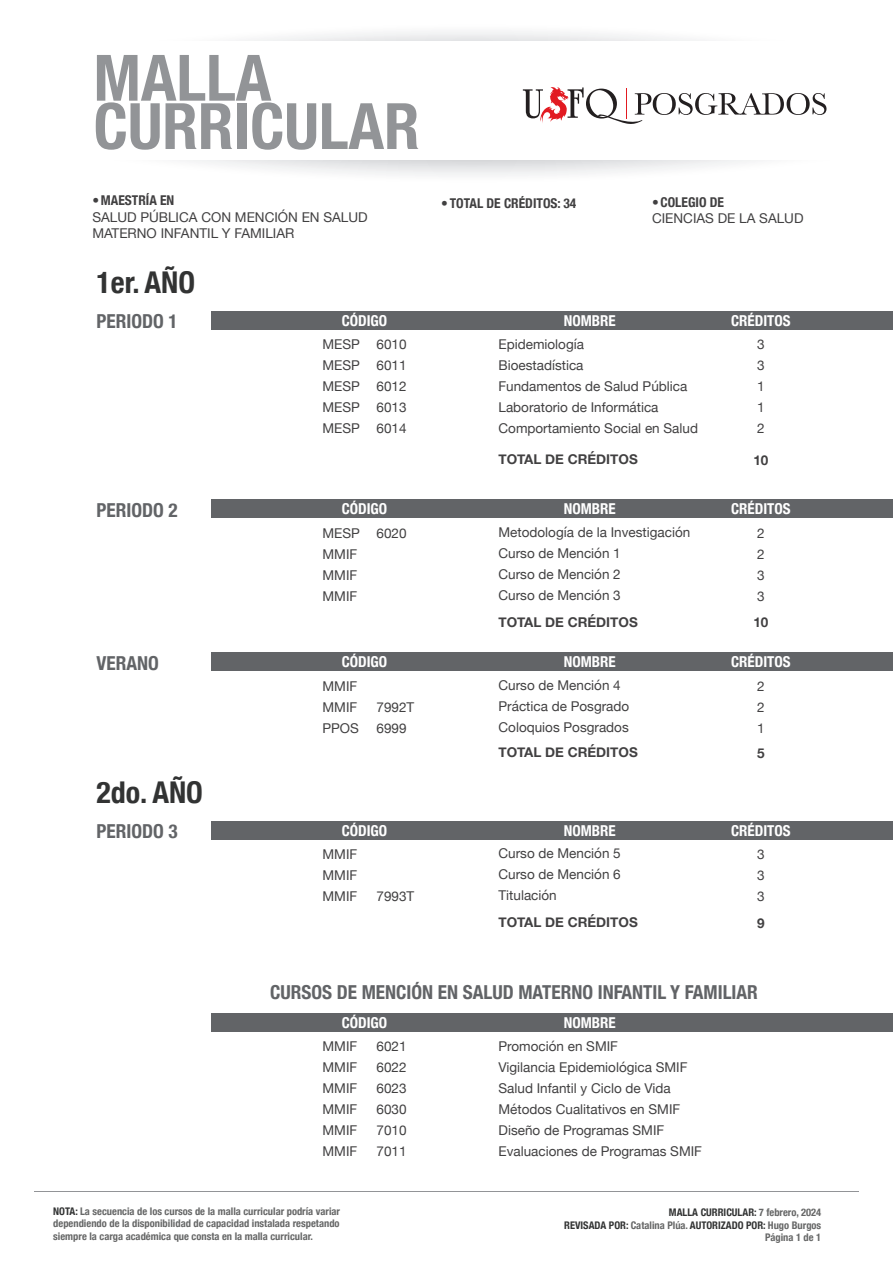
<style>
.page{position:relative;width:893px;height:1263px;background:#fff}
.page>*{position:absolute;margin:0;border:0;box-sizing:border-box;transform-origin:0 0}
.t1{font:700 condensed 64.05px/48.3px "Helvetica Neue";color:#929497}
.t2{font:700 condensed 30px "Helvetica Neue";color:#323333}
.t3{font:700 condensed 19.2px "Helvetica Neue";color:#626467}
.t4{font:700 condensed 15px "Helvetica Neue";color:#fff}
.t5{font:13.5px/21px "Helvetica Neue";color:#414041}
.t6{font:700 13.5px "Helvetica Neue";color:#414041}
.t7{font:700 condensed 13.5px "Helvetica Neue";color:#414041}
.t8{font:700 condensed 10.5px/12.6px "Helvetica Neue";color:#666767;text-align:right}
.s1{color:#323333}
</style>
<div class="page">
<svg style="left:186px;top:32px;width:572px;height:143px"></svg>
<div style="left:0;top:41px;width:893px;height:119px;background:#fff"></div>
<hr style="left:34px;top:1191px;width:825px;height:1px;background:#929497">
<svg style="left:523px;top:87px;width:303px;height:37px"></svg>
<div style="left:211px;top:311px;width:682px;height:19px;background:#626467"></div>
<div style="left:211px;top:821px;width:682px;height:19px;background:#626467"></div>
<div style="left:211px;top:499px;width:682px;height:19px;background:#626467"></div>
<div style="left:211px;top:652px;width:682px;height:19px;background:#626467"></div>
<div style="left:211px;top:1013px;width:682px;height:19px;background:#626467"></div>
<h1 class="t1" style="left:94px;top:53px;width:328px">MALLA<br>CURRICULAR</h1>
<p class="t7" style="left:92px;top:192px;width:83px">•MAESTRÍA EN</p>
<p class="t5" style="left:92px;top:208px;width:277px;line-height:16.2px">SALUD PÚBLICA CON MENCIÓN EN SALUD<br>MATERNO INFANTIL Y FAMILIAR</p>
<h2 class="t2" style="left:96px;top:264px;width:100px">1er. AÑO</h2>
<h3 class="t3" style="left:96px;top:310px;width:83px">PERIODO 1</h3>
<p class="t4" style="left:342px;top:311px;width:47px">CÓDIGO</p>
<p class="t7" style="left:441px;top:195px;width:137px">• TOTAL DE CRÉDITOS: 34</p>
<p class="t7" style="left:652px;top:194px;width:73px">•COLEGIO DE</p>
<p class="t5" style="left:652px;top:208px;width:153px">CIENCIAS DE LA SALUD</p>
<p class="t4" style="left:564px;top:311px;width:53px">NOMBRE</p>
<p class="t4" style="left:731px;top:311px;width:61px">CRÉDITOS</p>
<p class="t5" style="left:322px;top:334px;width:86px;text-align:justify">MESP 6010<br>MESP 6011<br>MESP 6012<br>MESP 6013<br>MESP 6014</p>
<p class="t5" style="left:498px;top:333px;width:201px">Epidemiología<br>Bioestadística<br>Fundamentos de Salud Pública<br>Laboratorio de Informática<br>Comportamiento Social en Salud</p>
<p class="t5" style="left:757px;top:334px;width:9px;text-align:justify">3<br>3<br>1<br>1<br>2</p>
<p class="t6" style="left:498px;top:451px;width:141px">TOTAL DE CRÉDITOS</p>
<p class="t6" style="left:753px;top:451px;width:17px">10</p>
<h3 class="t3" style="left:96px;top:498px;width:83px">PERIODO 2</h3>
<p class="t4" style="left:342px;top:500px;width:47px">CÓDIGO</p>
<p class="t4" style="left:564px;top:500px;width:53px">NOMBRE</p>
<p class="t4" style="left:731px;top:500px;width:61px">CRÉDITOS</p>
<p class="t5" style="left:322px;top:522px;width:86px">MESP 6020<br>MMIF<br>MMIF<br>MMIF</p>
<p class="t5" style="left:498px;top:522px;width:193px">Metodología de la Investigación<br>Curso de Mención 1<br>Curso de Mención 2<br>Curso de Mención 3</p>
<p class="t5" style="left:757px;top:522px;width:9px;text-align:justify">2<br>2<br>3<br>3</p>
<p class="t6" style="left:498px;top:613px;width:141px">TOTAL DE CRÉDITOS</p>
<p class="t6" style="left:753px;top:614px;width:17px">10</p>
<h3 class="t3" style="left:96px;top:651px;width:64px">VERANO</h3>
<p class="t4" style="left:342px;top:653px;width:47px">CÓDIGO</p>
<p class="t4" style="left:564px;top:653px;width:53px">NOMBRE</p>
<p class="t4" style="left:731px;top:653px;width:61px">CRÉDITOS</p>
<p class="t5" style="left:322px;top:675px;width:36px">MMIF<br>MMIF</p>
<p class="t5" style="left:376px;top:696px;width:39px">7992T</p>
<p class="t5" style="left:322px;top:717px;width:38px">PPOS</p>
<p class="t5" style="left:376px;top:717px;width:32px">6999</p>
<p class="t5" style="left:498px;top:674px;width:132px">Curso de Mención 4<br>Práctica de Posgrado<br>Coloquios Posgrados</p>
<p class="t5" style="left:757px;top:675px;width:9px;text-align:justify">2<br>2<br>1</p>
<p class="t6" style="left:498px;top:744px;width:141px">TOTAL DE CRÉDITOS</p>
<p class="t6" style="left:757px;top:744px;width:9px">5</p>
<h2 class="t2" style="left:96px;top:774px;width:108px">2do. AÑO</h2>
<h3 class="t3" style="left:96px;top:820px;width:83px">PERIODO 3</h3>
<p class="t4" style="left:342px;top:821px;width:47px">CÓDIGO</p>
<p class="t4" style="left:564px;top:821px;width:53px">NOMBRE</p>
<p class="t4" style="left:731px;top:821px;width:61px">CRÉDITOS</p>
<p class="t5" style="left:322px;top:844px;width:36px;text-align:justify">MMIF MMIF MMIF</p>
<p class="t5" style="left:376px;top:886px;width:39px">7993T</p>
<p class="t5" style="left:498px;top:843px;width:124px;text-align:justify">Curso de Mención 5<br>Curso de Mención 6<br>Titulación</p>
<p class="t5" style="left:757px;top:844px;width:9px;text-align:justify">3<br>3<br>3</p>
<p class="t6" style="left:498px;top:914px;width:141px">TOTAL DE CRÉDITOS</p>
<p class="t6" style="left:757px;top:914px;width:9px">9</p>
<h3 class="t3" style="left:270px;top:981px;width:489px">CURSOS DE MENCIÓN EN SALUD MATERNO INFANTIL Y FAMILIAR</h3>
<p class="t4" style="left:342px;top:1013px;width:47px">CÓDIGO</p>
<p class="t4" style="left:564px;top:1013px;width:53px">NOMBRE</p>
<p class="t5" style="left:322px;top:1036px;width:36px">MMIF</p>
<p class="t5" style="left:376px;top:1036px;width:32px">6021</p>
<p class="t5" style="left:322px;top:1057px;width:36px">MMIF</p>
<p class="t5" style="left:376px;top:1057px;width:32px">6022</p>
<p class="t5" style="left:322px;top:1078px;width:36px">MMIF</p>
<p class="t5" style="left:376px;top:1078px;width:32px">6023</p>
<p class="t5" style="left:322px;top:1099px;width:36px">MMIF</p>
<p class="t5" style="left:376px;top:1099px;width:32px">6030</p>
<p class="t5" style="left:322px;top:1120px;width:36px">MMIF</p>
<p class="t5" style="left:376px;top:1120px;width:32px">7010</p>
<p class="t5" style="left:322px;top:1141px;width:36px">MMIF</p>
<p class="t5" style="left:376px;top:1141px;width:32px">7011</p>
<p class="t5" style="left:498px;top:1035px;width:205px">Promoción en SMIF<br>Vigilancia Epidemiológica SMIF<br>Salud Infantil y Ciclo de Vida<br>Métodos Cualitativos en SMIF<br>Diseño de Programas SMIF<br>Evaluaciones de Programas SMIF</p>
<p class="t8" style="left:53px;top:1204px;width:288px;text-align:justify"><span class="s1">NOTA:</span> La secuencia de los cursos de la malla curricular podría variar dependiendo de la disponibilidad de capacidad instalada respetando siempre la carga académica que consta en la malla curricular.</p>
<p class="t8" style="left:564px;top:1206px;width:259px"><span class="s1">MALLA CURRICULAR:</span> 7 febrero, 2024<br><span class="s1">REVISADA POR:</span> Catalina Plúa. <span class="s1">AUTORIZADO POR:</span> Hugo Burgos<br>Página 1 de 1</p>
</div>
